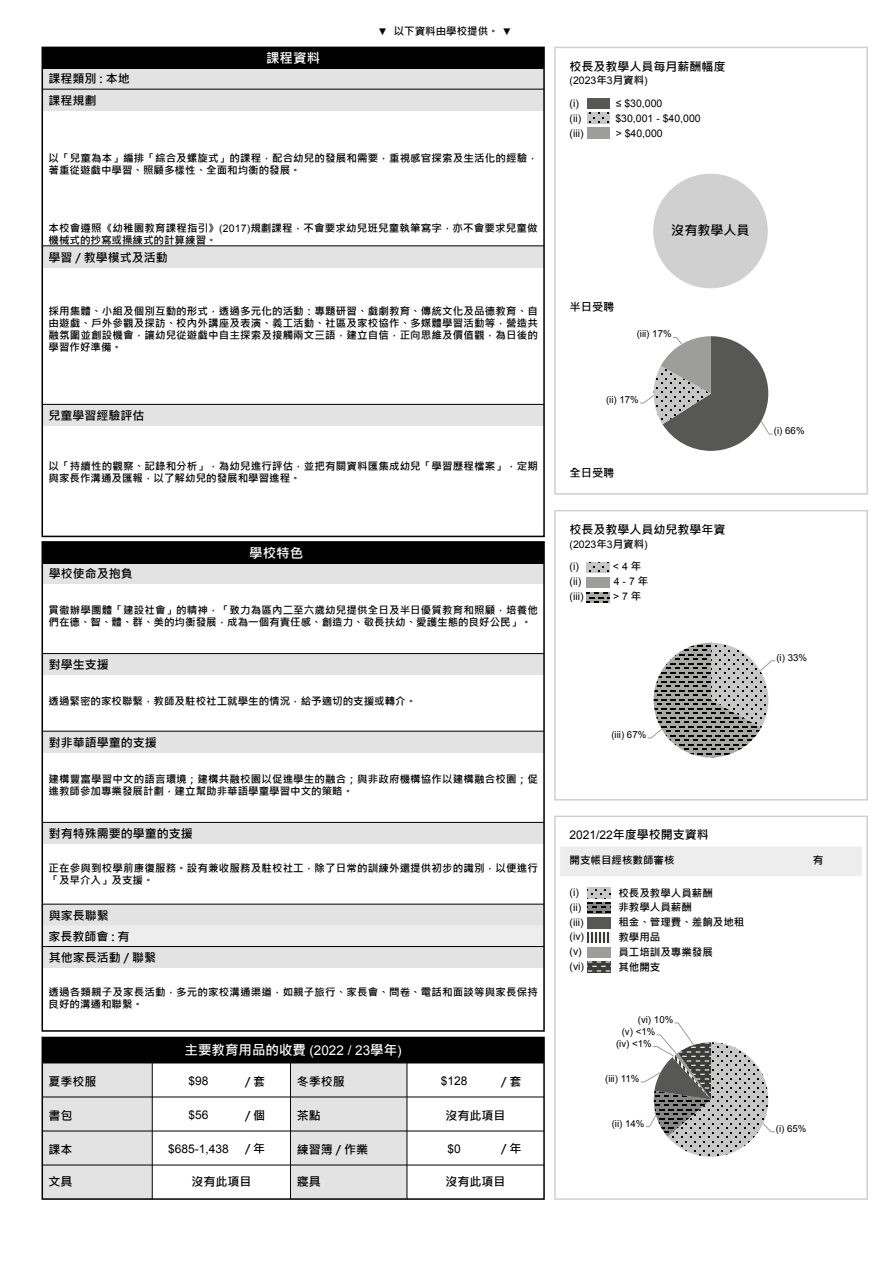
<style>
.page{position:relative;width:893px;height:1263px;background:#fff}
.page>*{position:absolute;margin:0;border:0;box-sizing:border-box;transform-origin:0 0}
.t1{font:700 13.5px "Microsoft Jheng Hei";color:#fff}
.t2{font:700 13.05px "Microsoft Jheng Hei";color:#000}
.t3{font:700 12px/20.9px "Microsoft Jheng Hei";color:#000}
.t4{font:12px "Arial";color:#000}
.t5{font:700 11.25px "Microsoft Jheng Hei";color:#000}
.t6{font:700 10.5px/12px "Microsoft Jheng Hei";letter-spacing:.015em;color:#000}
.t7{font:10.5px "Arial";color:#000}
.t8{font:9.6px "Arial";color:#000}
.s1{font-family:"Arial";font-weight:400;font-size:9.75px}
.s2{font-family:"Arial";font-weight:400}
.s3{font-family:"Microsoft Jheng Hei";font-weight:700}
</style>
<div class="page">
<div style="left:560px;top:846px;width:302px;height:30px;background:#ededed"></div>
<img style="left:588px;top:917px;width:22px;height:11px">
<svg style="left:588px;top:962px;width:22px;height:10px"></svg>
<svg style="left:588px;top:932px;width:22px;height:11px"></svg>
<svg style="left:588px;top:902px;width:22px;height:11px"></svg>
<svg style="left:588px;top:888px;width:22px;height:10px"></svg>
<div style="left:554px;top:815px;width:314px;height:385px;border:2px solid #d0d0d0"></div>
<div style="left:554px;top:510px;width:314px;height:290px;border:2px solid #d0d0d0"></div>
<svg style="left:586px;top:592px;width:23px;height:11px"></svg>
<svg style="left:586px;top:562px;width:23px;height:11px"></svg>
<div style="left:554px;top:47px;width:314px;height:448px;border:2px solid #d0d0d0"></div>
<img style="left:587px;top:98px;width:23px;height:11px">
<svg style="left:587px;top:113px;width:23px;height:11px"></svg>
<div style="left:653px;top:174px;width:115px;height:114px;background:#d0d0d0;border-radius:50%"></div>
<svg style="left:640px;top:336px;width:133px;height:115px"></svg>
<svg style="left:647px;top:643px;width:129px;height:115px"></svg>
<svg style="left:640px;top:1022px;width:135px;height:135px"></svg>
<div style="left:290px;top:1063px;width:117px;height:136px;background:#e3e3e3"></div>
<div style="left:42px;top:1063px;width:110px;height:136px;background:#e3e3e3"></div>
<div style="left:42px;top:1037px;width:503px;height:163px;border:2px solid #000"></div>
<hr style="left:42px;top:1096px;width:502px;height:1px;background:#000">
<hr style="left:42px;top:1165px;width:502px;height:1px;background:#000">
<hr style="left:42px;top:1130px;width:502px;height:1px;background:#000">
<div style="left:42px;top:1037px;width:502px;height:26px;background:#000"></div>
<hr style="left:152px;top:1063px;width:1px;height:136px;background:#000">
<hr style="left:290px;top:1063px;width:1px;height:136px;background:#000">
<hr style="left:407px;top:1063px;width:1px;height:136px;background:#000">
<div style="left:42px;top:654px;width:502px;height:21px;background:#e3e3e3"></div>
<hr style="left:42px;top:653px;width:502px;height:1px;background:#000">
<div style="left:42px;top:904px;width:502px;height:22px;background:#e3e3e3"></div>
<div style="left:42px;top:925px;width:502px;height:21px;background:#ededed"></div>
<hr style="left:42px;top:904px;width:502px;height:1px;background:#000">
<div style="left:42px;top:562px;width:502px;height:22px;background:#e3e3e3"></div>
<div style="left:42px;top:542px;width:502px;height:21px;background:#000"></div>
<div style="left:42px;top:947px;width:502px;height:21px;background:#e3e3e3"></div>
<hr style="left:42px;top:946px;width:502px;height:1px;background:#000">
<div style="left:42px;top:731px;width:502px;height:21px;background:#e3e3e3"></div>
<hr style="left:42px;top:731px;width:502px;height:1px;background:#000">
<div style="left:42px;top:822px;width:502px;height:22px;background:#e3e3e3"></div>
<hr style="left:42px;top:822px;width:502px;height:1px;background:#000">
<div style="left:42px;top:541px;width:503px;height:491px;border:2px solid #000"></div>
<div style="left:42px;top:246px;width:502px;height:21px;background:#e3e3e3"></div>
<hr style="left:42px;top:245px;width:502px;height:1px;background:#000">
<div style="left:42px;top:405px;width:502px;height:21px;background:#e3e3e3"></div>
<hr style="left:42px;top:404px;width:502px;height:1px;background:#000">
<div style="left:42px;top:89px;width:502px;height:21px;background:#e3e3e3"></div>
<div style="left:42px;top:68px;width:502px;height:21px;background:#e3e3e3"></div>
<hr style="left:42px;top:89px;width:502px;height:1px;background:#000">
<div style="left:42px;top:47px;width:502px;height:22px;background:#000"></div>
<div style="left:42px;top:47px;width:503px;height:490px;border:2px solid #000"></div>
<p class="t3" style="left:49px;top:68px;width:83px">課程類別 : 本地</p>
<p class="t3" style="left:49px;top:90px;width:49px">課程規劃</p>
<p class="t1" style="left:266px;top:50px;width:55px">課程資料</p>
<p class="t6" style="left:378px;top:25px;width:135px"><span class="s1">▼</span> 以下資料由學校提供。 <span class="s1">▼</span></p>
<p class="t6" style="left:49px;top:153px;width:491px">以「兒童為本」編排「綜合及螺旋式」的課程，配合幼兒的發展和需要，重視感官探索及生活化的經驗，著重從遊戲中學習、照顧多樣性、全面和均衡的發展。</p>
<p class="t6" style="left:49px;top:222px;width:490px">本校會遵照《幼稚園教育課程指引》<span class="s2">(2017)</span>規劃課程，不會要求幼兒班兒童執筆寫字，亦不會要求兒童做機械式的抄寫或操練式的計算練習。</p>
<p class="t3" style="left:49px;top:247px;width:121px">學習 / 教學模式及活動</p>
<p class="t6" style="left:49px;top:305px;width:491px;text-align:justify">採用集體、小組及個別互動的形式，透過多元化的活動：專題研習、戲劇教育、傳統文化及品德教育、自由遊戲、戶外參觀及探訪、校內外講座及表演、義工活動、社區及家校協作、多媒體學習活動等，營造共融氛圍並創設機會，讓幼兒從遊戲中自主探索及接觸兩文三語，建立自信，正向思維及價值觀，為日後的學習作好準備。</p>
<p class="t3" style="left:49px;top:405px;width:97px">兒童學習經驗評估</p>
<p class="t6" style="left:49px;top:460px;width:491px">以「持續性的觀察、記錄和分析」，為幼兒進行評估，並把有關資料匯集成幼兒「學習歷程檔案」，定期與家長作溝通及匯報，以了解幼兒的發展和學習進程。</p>
<p class="t3" style="left:49px;top:563px;width:85px">學校使命及抱負</p>
<p class="t1" style="left:249px;top:545px;width:55px">學校特色</p>
<p class="t6" style="left:49px;top:604px;width:491px">貫徹辦學團體「建設社會」的精神，「致力為區內二至六歲幼兒提供全日及半日優質教育和照顧，培養他們在德、智、體、群、美的均衡發展，成為一個有責任感、創造力、敬長扶幼、愛護生態的良好公民」。</p>
<p class="t3" style="left:49px;top:654px;width:61px">對學生支援</p>
<p class="t6" style="left:49px;top:695px;width:369px">透過緊密的家校聯繫，教師及駐校社工就學生的情況，給予適切的支援或轉介。</p>
<p class="t3" style="left:49px;top:732px;width:109px">對非華語學童的支援</p>
<p class="t6" style="left:49px;top:773px;width:491px">建構豐富學習中文的語言環境；建構共融校園以促進學生的融合；與非政府機構協作以建構融合校園；促進教師參加專業發展計劃，建立幫助非華語學童學習中文的策略。</p>
<p class="t3" style="left:49px;top:823px;width:145px">對有特殊需要的學童的支援</p>
<p class="t6" style="left:49px;top:862px;width:491px">正在參與到校學前康復服務。設有兼收服務及駐校社工，除了日常的訓練外還提供初步的識別，以便進行「及早介入」及支援。</p>
<p class="t3" style="left:48px;top:905px;width:83px">與家長聯繫<br>家長教師會 : 有</p>
<p class="t3" style="left:49px;top:947px;width:109px">其他家長活動 / 聯繫</p>
<p class="t6" style="left:49px;top:986px;width:491px">透過各類親子及家長活動，多元的家校溝通渠道，如親子旅行、家長會、問卷、電話和面談等與家長保持良好的溝通和聯繫。</p>
<p class="t1" style="left:185px;top:1041px;width:219px">主要教育用品的收費 <span class="s2">(2022 / 23</span>學年<span class="s2">)</span></p>
<p class="t3" style="left:245px;top:1071px;width:22px">/ 套</p>
<p class="t3" style="left:245px;top:1105px;width:22px">/ 個</p>
<p class="t3" style="left:245px;top:1138px;width:22px">/ 年</p>
<p class="t3" style="left:501px;top:1138px;width:22px">/ 年</p>
<p class="t3" style="left:49px;top:1071px;width:49px">夏季校服</p>
<p class="t3" style="left:297px;top:1071px;width:49px">冬季校服</p>
<p class="t3" style="left:49px;top:1105px;width:25px">書包</p>
<p class="t3" style="left:297px;top:1105px;width:25px">茶點</p>
<p class="t3" style="left:49px;top:1139px;width:25px">課本</p>
<p class="t3" style="left:297px;top:1139px;width:73px">練習簿 / 作業</p>
<p class="t3" style="left:49px;top:1171px;width:25px">文具</p>
<p class="t3" style="left:297px;top:1171px;width:25px">寢具</p>
<p class="t4" style="left:189px;top:1073px;width:22px">$98</p>
<p class="t3" style="left:501px;top:1071px;width:22px">/ 套</p>
<p class="t4" style="left:189px;top:1107px;width:22px">$56</p>
<p class="t4" style="left:168px;top:1141px;width:62px">$685-1,438</p>
<p class="t4" style="left:441px;top:1073px;width:28px">$128</p>
<p class="t3" style="left:445px;top:1105px;width:61px">沒有此項目</p>
<p class="t4" style="left:447px;top:1141px;width:15px">$0</p>
<p class="t3" style="left:445px;top:1171px;width:61px">沒有此項目</p>
<p class="t3" style="left:191px;top:1171px;width:61px">沒有此項目</p>
<p class="t3" style="left:570px;top:56px;width:157px">校長及教學人員每月薪酬幅度</p>
<p class="t7" style="left:570px;top:74px;width:80px">(2023<span class="s3">年</span>3<span class="s3">月資料</span>)</p>
<p class="t7" style="left:570px;top:97px;width:11px">(i)</p>
<p class="t7" style="left:616px;top:97px;width:48px">≤ $30,000</p>
<p class="t7" style="left:570px;top:127px;width:15px">(iii)</p>
<p class="t7" style="left:616px;top:127px;width:48px">&gt; $40,000</p>
<p class="t7" style="left:570px;top:112px;width:13px">(ii)</p>
<p class="t7" style="left:615px;top:112px;width:87px">$30,001 - $40,000</p>
<p class="t2" style="left:671px;top:222px;width:80px">沒有教學人員</p>
<p class="t5" style="left:570px;top:300px;width:46px">半日受聘</p>
<p class="t8" style="left:637px;top:328px;width:36px">(iii) 17%</p>
<p class="t8" style="left:606px;top:393px;width:34px">(ii) 17%</p>
<p class="t5" style="left:570px;top:465px;width:46px">全日受聘</p>
<p class="t3" style="left:570px;top:519px;width:157px">校長及教學人員幼兒教學年資</p>
<p class="t7" style="left:570px;top:537px;width:80px">(2023<span class="s3">年</span>3<span class="s3">月資料</span>)</p>
<p class="t7" style="left:570px;top:575px;width:13px">(ii)</p>
<p class="t7" style="left:614px;top:575px;width:36px">4 - 7 <span class="s3">年</span></p>
<p class="t7" style="left:570px;top:590px;width:15px">(iii)</p>
<p class="t7" style="left:613px;top:590px;width:30px">&gt; 7 <span class="s3">年</span></p>
<p class="t7" style="left:570px;top:560px;width:11px">(i)</p>
<p class="t7" style="left:613px;top:560px;width:30px">&lt; 4 <span class="s3">年</span></p>
<p class="t8" style="left:774px;top:424px;width:32px">(i) 66%</p>
<p class="t8" style="left:776px;top:651px;width:32px">(i) 33%</p>
<p class="t8" style="left:611px;top:728px;width:36px">(iii) 67%</p>
<p class="t3" style="left:570px;top:824px;width:141px"><span class="s2">2021/22</span>年度學校開支資料</p>
<p class="t6" style="left:570px;top:854px;width:106px">開支帳目經核數師審核</p>
<p class="t7" style="left:570px;top:885px;width:11px">(i)</p>
<p class="t6" style="left:618px;top:887px;width:96px">校長及教學人員薪酬</p>
<p class="t7" style="left:570px;top:900px;width:13px">(ii)</p>
<p class="t6" style="left:618px;top:902px;width:75px">非教學人員薪酬</p>
<p class="t7" style="left:570px;top:915px;width:15px">(iii)</p>
<p class="t6" style="left:618px;top:916px;width:127px">租金、管理費、差餉及地租</p>
<p class="t7" style="left:570px;top:944px;width:14px">(v)</p>
<p class="t6" style="left:618px;top:946px;width:96px">員工培訓及專業發展</p>
<p class="t7" style="left:570px;top:959px;width:16px">(vi)</p>
<p class="t6" style="left:618px;top:961px;width:43px">其他開支</p>
<p class="t7" style="left:570px;top:930px;width:16px">(iv)</p>
<p class="t6" style="left:618px;top:931px;width:43px">教學用品</p>
<p class="t8" style="left:638px;top:1013px;width:37px">(vi) 10%</p>
<p class="t8" style="left:622px;top:1025px;width:35px">(v) &lt;1%</p>
<p class="t8" style="left:616px;top:1037px;width:37px">(iv) &lt;1%</p>
<p class="t8" style="left:605px;top:1072px;width:36px">(iii) 11%</p>
<p class="t8" style="left:612px;top:1117px;width:34px">(ii) 14%</p>
<p class="t6" style="left:813px;top:854px;width:12px">有</p>
<p class="t8" style="left:776px;top:1122px;width:32px">(i) 65%</p>
</div>
